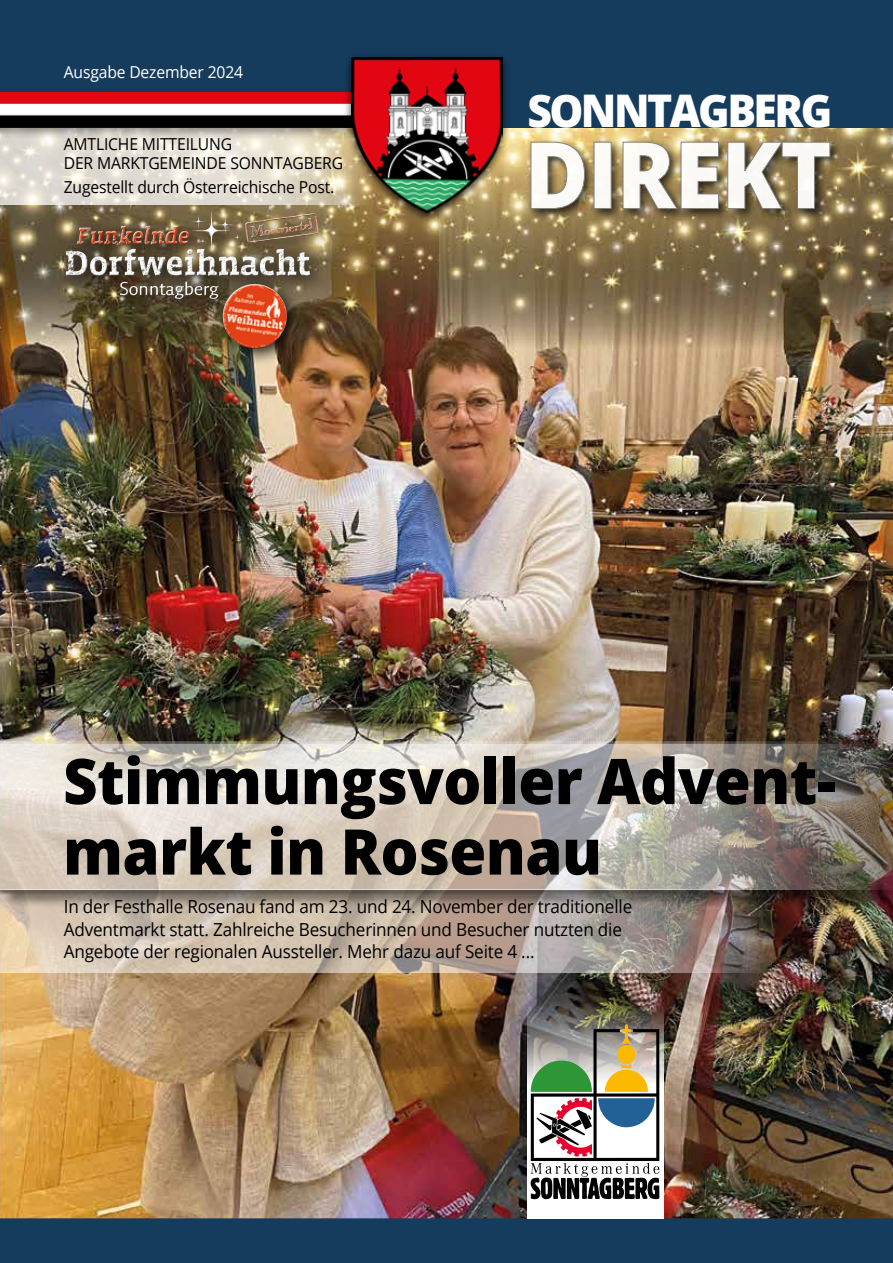
<style>
.page{position:relative;width:893px;height:1263px;background:#fff}
.page>*{position:absolute;margin:0;border:0;box-sizing:border-box;transform-origin:0 0}
.t1{font:800 63px/70.5px "Open Sans";letter-spacing:-.01em;color:#000;scale:.95 1}
.t2{font:800 45px "Open Sans";letter-spacing:-.06em;color:#fff;scale:.95 1}
.t3{font:18px/22.5px "Open Sans";letter-spacing:-.01em;color:#000;scale:.95 1}
.t4{font:16.5px/19.5px "Open Sans";letter-spacing:-.01em;color:#000;scale:.95 1}
.t5{font:16.5px "Open Sans";letter-spacing:-.01em;color:#fff;scale:.95 1}
</style>
<div class="page">
<img style="left:0;top:128px;width:893px;height:1090px">
<div style="left:57px;top:205px;width:279px;height:161px;background:#000;opacity:.87"></div>
<img style="left:62px;top:205px;width:260px;height:147px">
<div style="left:65px;top:212px;width:255px;height:137px;background:#000;opacity:.75"></div>
<svg style="left:0;top:894px;width:778px;height:79px;background:#bbac9e"></svg>
<div style="left:3px;top:747px;width:890px;height:161px;background:#000;opacity:.75"></div>
<div style="left:0;top:742px;width:893px;height:152px;background:#000;opacity:.75"></div>
<svg style="left:0;top:745px;width:893px;height:145px;background:#c1b8ae"></svg>
<svg style="left:0;top:140px;width:343px;height:65px;background:#e5dfd3"></svg>
<div style="left:0;top:0;width:893px;height:128px;background:#153b5d"></div>
<div style="left:0;top:92px;width:425px;height:12px;background:#e30613"></div>
<div style="left:0;top:100px;width:467px;height:28px;background:#000;opacity:.48"></div>
<div style="left:0;top:104px;width:455px;height:12px;background:#fff"></div>
<div style="left:0;top:112px;width:467px;height:28px;background:#000;opacity:.4"></div>
<div style="left:0;top:116px;width:455px;height:12px;background:#000"></div>
<div style="left:0;top:1218px;width:893px;height:45px;background:#153b5d"></div>
<div style="left:527px;top:138px;width:315px;height:83px;background:#000;opacity:.75"></div>
<svg style="left:530px;top:141px;width:301px;height:68px"></svg>
<img style="left:527px;top:1000px;width:136px;height:218px">
<svg style="left:530px;top:1024px;width:130px;height:176px"></svg>
<div style="left:343px;top:53px;width:167px;height:171px;background:#000;opacity:.75"></div>
<img style="left:351px;top:57px;width:151px;height:155px">
<p class="t5" style="left:64px;top:61px;width:190px">Ausgabe Dezember 2024</p>
<p class="t4" style="left:64px;top:133px;width:296px">AMTLICHE MITTEILUNG<br>DER MARKTGEMEINDE SONNTAGBERG</p>
<p class="t4" style="left:64px;top:177px;width:286px">Zugestellt durch Österreichische Post.</p>
<h2 class="t2" style="left:527px;top:77px;width:323px">SONNTAGBERG</h2>
<h1 class="t1" style="left:63px;top:743px;width:815px">Stimmungsvoller Advent&shy;markt in Rosenau</h1>
<p class="t3" style="left:64px;top:895px;width:600px">In der Festhalle Rosenau fand am 23. und 24. November der traditionelle<br>Adventmarkt statt. Zahlreiche Besucherinnen und Besucher nutzten die<br>Angebote der regionalen Aussteller. Mehr dazu auf Seite 4 ...</p>
</div>
